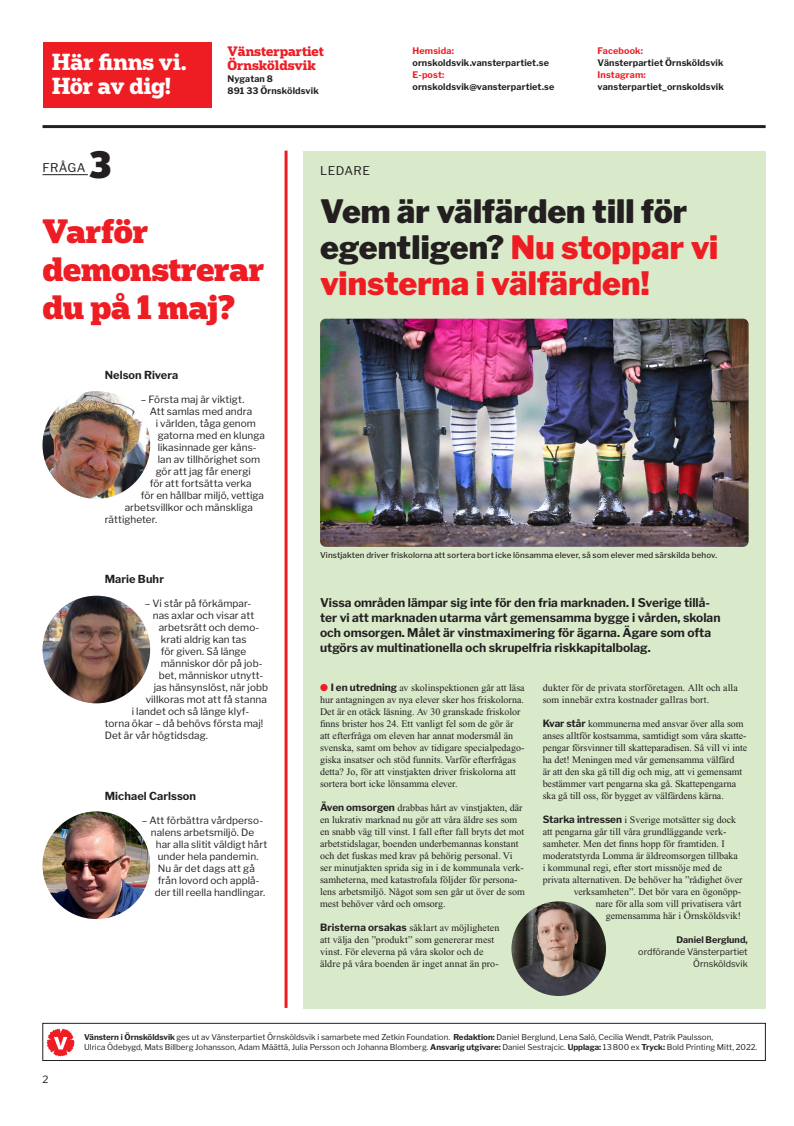
<style>
.page{position:relative;width:794px;height:1126px;background:#fff}
.page>*{position:absolute;margin:0;border:0;box-sizing:border-box;transform-origin:0 0}
.t1{font:900 36px "Popular";color:#231f20}
.Rubrik_Ledare_Libre{font:900 32px/36px "Libre Franklin";color:#231f20}
.Fråga_4_Rubrik_Popul{font:900 32px/38px "Popular";letter-spacing:-.01em;color:#ee1d23}
.Här_finns_vi_-_Popul{font:700 22px "Popular";color:#fff}
.t2{font:700 13px "Popular";color:#ee1d23}
.Ingress_Ledare_Libre{font:700 12px/15px "Libre Franklin";color:#231f20}
.t3{font:12px "Libre Franklin";letter-spacing:.04em;color:#231f20}
.Fråga_4_Namn_Libre_F{font:700 11px "Libre Franklin";letter-spacing:.01em;color:#231f20}
.Brödtext_Artikel_Tim{font:10px/12px "Times New Roman";color:#231f20}
.Fråga_4_Svar_Libre_F{font:10px "Libre Franklin";letter-spacing:.005em;color:#231f20}
.Här_finns_vi_kontakt{font:700 9px "Libre Franklin";letter-spacing:.015em;color:#231f20}
.Roll_Regular{font:9px/12px "Libre Franklin";color:#231f20;text-align:right}
.Här_finns_vi_kontakt-2{font:700 9px "Libre Franklin";letter-spacing:.015em;color:#ee1d23}
.Här_finns_vi_Kontakt{font:700 9px "Libre Franklin";letter-spacing:.01em;color:#231f20}
.Roll_Regular-2{font:700 9px "Libre Franklin";color:#231f20}
.t4{font:8px/10px "Libre Franklin";color:#231f20}
.Bildtext_8_10{font:500 8px "Libre Franklin";letter-spacing:.02em;color:#231f20}
.s1{color:#ee1d23}
.s2{font-family:"Libre Franklin";font-weight:700}
.s3{font-weight:700}
</style>
<div class="page">
<hr style="left:43px;top:125px;width:722px;height:3px;background:#1f2326">
<div style="left:43px;top:1022px;width:722px;height:38px;border:1px solid #231f20"></div>
<svg style="left:47px;top:1028px;width:28px;height:28px"></svg>
<div style="left:43px;top:43px;width:168px;height:65px;background:#ee1d23"></div>
<hr style="left:284px;top:151px;width:3px;height:856px;background:#ee1d23">
<div style="left:303px;top:151px;width:462px;height:857px;background:#d9eaca"></div>
<img style="left:320px;top:319px;width:428px;height:228px">
<img style="left:511px;top:901px;width:95px;height:94px;border-radius:47px">
<img style="left:43px;top:391px;width:107px;height:108px;border-radius:54px">
<img style="left:43px;top:595px;width:107px;height:108px;border-radius:54px">
<img style="left:43px;top:811px;width:107px;height:108px;border-radius:54px">
<hr style="left:43px;top:174px;width:45px;height:1px;background:#231f20">
<p class="Här_finns_vi_-_Popul" style="left:52px;top:47px;width:136px">Här finns vi.</p>
<p class="Här_finns_vi_-_Popul" style="left:52px;top:71px;width:121px">Hör av dig!</p>
<p class="t2" style="left:227px;top:42px;width:98px">Vänsterpartiet</p>
<p class="t2" style="left:227px;top:56px;width:90px">Örnsköldsvik</p>
<p class="Här_finns_vi_Kontakt" style="left:227px;top:71px;width:47px">Nygatan 8</p>
<p class="Här_finns_vi_Kontakt" style="left:227px;top:83px;width:93px">891 33 Örnsköldsvik</p>
<p class="Här_finns_vi_kontakt-2" style="left:412px;top:43px;width:43px">Hemsida:</p>
<p class="Här_finns_vi_kontakt" style="left:412px;top:55px;width:138px">ornskoldsvik.vansterpartiet.se</p>
<p class="Här_finns_vi_kontakt-2" style="left:412px;top:67px;width:33px">E-post:</p>
<p class="Här_finns_vi_kontakt" style="left:412px;top:79px;width:143px">ornskoldsvik@vansterpartiet.se</p>
<p class="Här_finns_vi_kontakt-2" style="left:597px;top:43px;width:47px">Facebook:</p>
<p class="Här_finns_vi_kontakt" style="left:597px;top:55px;width:127px">Vänsterpartiet Örnsköldsvik</p>
<p class="Här_finns_vi_kontakt-2" style="left:597px;top:67px;width:50px">Instagram:</p>
<p class="Här_finns_vi_kontakt" style="left:597px;top:79px;width:128px">vansterpartiet_ornskoldsvik</p>
<p class="t3" style="left:43px;top:158px;width:45px">FRÅGA</p>
<p class="t1" style="left:89px;top:141px;width:23px">3</p>
<p class="Fråga_4_Rubrik_Popul" style="left:43px;top:211px;width:224px">Varför demonstrerar du på 1 maj?</p>
<p class="Fråga_4_Namn_Libre_F" style="left:105px;top:366px;width:75px">Nelson Rivera</p>
<p class="Fråga_4_Svar_Libre_F" style="left:141px;top:391px;width:105px">– Första maj är viktigt.</p>
<p class="Fråga_4_Svar_Libre_F" style="left:150px;top:403px;width:104px">Att samlas med andra</p>
<p class="Fråga_4_Svar_Libre_F" style="left:156px;top:415px;width:102px">i världen, tåga genom</p>
<p class="Fråga_4_Svar_Libre_F" style="left:158px;top:427px;width:109px">gatorna med en klunga</p>
<p class="Fråga_4_Svar_Libre_F" style="left:158px;top:439px;width:101px">likasinnade ger käns-</p>
<p class="Fråga_4_Svar_Libre_F" style="left:158px;top:451px;width:104px">lan av tillhörighet som</p>
<p class="Fråga_4_Svar_Libre_F" style="left:156px;top:463px;width:97px">gör att jag får energi</p>
<p class="Fråga_4_Svar_Libre_F" style="left:150px;top:475px;width:103px">för att fortsätta verka</p>
<p class="Fråga_4_Svar_Libre_F" style="left:141px;top:487px;width:125px">för en hållbar miljö, vettiga</p>
<p class="Fråga_4_Svar_Libre_F" style="left:125px;top:499px;width:130px">arbetsvillkor och mänskliga</p>
<p class="Fråga_4_Svar_Libre_F" style="left:105px;top:511px;width:54px">rättigheter.</p>
<p class="Fråga_4_Namn_Libre_F" style="left:105px;top:570px;width:61px">Marie Buhr</p>
<p class="Fråga_4_Svar_Libre_F" style="left:145px;top:595px;width:108px">– Vi står på förkämpar-</p>
<p class="Fråga_4_Svar_Libre_F" style="left:153px;top:607px;width:103px">nas axlar och visar att</p>
<p class="Fråga_4_Svar_Libre_F" style="left:159px;top:619px;width:102px">arbetsrätt och demo-</p>
<p class="Fråga_4_Svar_Libre_F" style="left:161px;top:631px;width:87px">krati aldrig kan tas</p>
<p class="Fråga_4_Svar_Libre_F" style="left:161px;top:643px;width:87px">för given. Så länge</p>
<p class="Fråga_4_Svar_Libre_F" style="left:161px;top:655px;width:103px">människor dör på job-</p>
<p class="Fråga_4_Svar_Libre_F" style="left:159px;top:667px;width:106px">bet, människor utnytt-</p>
<p class="Fråga_4_Svar_Libre_F" style="left:154px;top:679px;width:116px">jas hänsynslöst, när jobb</p>
<p class="Fråga_4_Svar_Libre_F" style="left:146px;top:691px;width:123px">villkoras mot att få stanna</p>
<p class="Fråga_4_Svar_Libre_F" style="left:132px;top:703px;width:119px">i landet och så länge klyf-</p>
<p class="Fråga_4_Svar_Libre_F" style="left:105px;top:715px;width:160px">torna ökar – då behövs första maj!</p>
<p class="Fråga_4_Svar_Libre_F" style="left:105px;top:727px;width:105px">Det är vår högtidsdag.</p>
<p class="Fråga_4_Namn_Libre_F" style="left:105px;top:787px;width:93px">Michael Carlsson</p>
<p class="Fråga_4_Svar_Libre_F" style="left:142px;top:812px;width:123px">– Att förbättra vårdperso-</p>
<p class="Fråga_4_Svar_Libre_F" style="left:151px;top:824px;width:105px">nalens arbetsmiljö. De</p>
<p class="Fråga_4_Svar_Libre_F" style="left:156px;top:836px;width:113px">har alla slitit väldigt hårt</p>
<p class="Fråga_4_Svar_Libre_F" style="left:158px;top:848px;width:102px">under hela pandemin.</p>
<p class="Fråga_4_Svar_Libre_F" style="left:158px;top:860px;width:99px">Nu är det dags att gå</p>
<p class="Fråga_4_Svar_Libre_F" style="left:158px;top:872px;width:103px">från lovord och applå-</p>
<p class="Fråga_4_Svar_Libre_F" style="left:155px;top:884px;width:112px">der till reella handlingar.</p>
<p class="t3" style="left:320px;top:161px;width:51px">LEDARE</p>
<p class="Rubrik_Ledare_Libre" style="left:320px;top:190px;width:400px">Vem är välfärden till för egentligen? <span class="s1">Nu stoppar vi vinsterna i välfärden!</span></p>
<p class="Bildtext_8_10" style="left:320px;top:549px;width:398px">Vinstjakten driver friskolorna att sortera bort icke lönsamma elever, så som elever med särskilda behov.</p>
<p class="Ingress_Ledare_Libre" style="left:320px;top:594px;width:402px">Vissa områden lämpar sig inte för den fria marknaden. I Sverige tillå&shy;ter vi att marknaden utarma vårt gemensamma bygge i vården, skolan och omsorgen. Målet är vinstmaximering för ägarna. Ägare som ofta utgörs av multinationella och skrupelfria riskkapitalbolag.</p>
<p class="Brödtext_Artikel_Tim" style="left:320px;top:681px;width:206px"><span class="s1">●</span> <span class="s2">I en utredning</span> av skolinspektionen går att läsa hur antagningen av nya elever sker hos friskolorna.<br>Det är en otäck läsning. Av 30 granskade friskolor finns brister hos 24. Ett vanligt fel som de gör är att efterfråga om eleven har annat modersmål än svenska, samt om behov av tidigare specialpedago&shy;giska insatser och stöd funnits. Varför efterfrågas detta? Jo, för att vinstjakten driver friskolorna att sortera bort icke lönsamma elever.</p>
<p class="Brödtext_Artikel_Tim" style="left:320px;top:801px;width:206px"><span class="s2">Även omsorgen</span> drabbas hårt av vinstjakten, där en lukrativ marknad nu gör att våra äldre ses som en snabb väg till vinst. I fall efter fall bryts det mot arbetstidslagar, boenden underbemannas konstant och det fuskas med krav på behörig personal. Vi ser minutjakten sprida sig in i de kommunala verk&shy;samheterna, med katastrofala följder för persona&shy;lens arbetsmiljö. Något som sen går ut över de som mest behöver vård och omsorg.</p>
<p class="Brödtext_Artikel_Tim" style="left:320px;top:921px;width:181px"><span class="s2">Bristerna orsakas</span> såklart av möjligheten att välja den ”produkt” som genererar mest vinst. För eleverna på våra skolor och de äldre på våra boenden är inget annat än pro-</p>
<p class="Brödtext_Artikel_Tim" style="left:542px;top:681px;width:197px">dukter för de privata storföretagen. Allt och alla som innebär extra kostnader gallras bort.</p>
<p class="Brödtext_Artikel_Tim" style="left:542px;top:717px;width:206px"><span class="s2">Kvar står</span> kommunerna med ansvar över alla som anses alltför kostsamma, samtidigt som våra skatte&shy;pengar försvinner till skatteparadisen. Så vill vi inte ha det! Meningen med vår gemensamma välfärd<br>är att den ska gå till dig och mig, att vi gemensamt bestämmer vart pengarna ska gå. Skattepengarna ska gå till oss, för bygget av välfärdens kärna.</p>
<p class="Brödtext_Artikel_Tim" style="left:542px;top:813px;width:195px"><span class="s2">Starka intressen</span> i Sverige motsätter sig dock</p>
<p class="Brödtext_Artikel_Tim" style="left:542px;top:825px;width:185px">att pengarna går till våra grundläggande verk-</p>
<p class="Brödtext_Artikel_Tim" style="left:542px;top:837px;width:183px">samheter. Men det finns hopp för framtiden. I</p>
<p class="Brödtext_Artikel_Tim" style="left:542px;top:849px;width:197px">moderatstyrda Lomma är äldreomsorgen tillbaka</p>
<p class="Brödtext_Artikel_Tim" style="left:542px;top:861px;width:181px">i kommunal regi, efter stort missnöje med de</p>
<p class="Brödtext_Artikel_Tim" style="left:542px;top:873px;width:201px">privata alternativen. De behöver ha ”rådighet över</p>
<p class="Brödtext_Artikel_Tim" style="left:573px;top:885px;width:169px">verksamheten”. Det bör vara en ögonöpp-</p>
<p class="Brödtext_Artikel_Tim" style="left:595px;top:897px;width:147px">nare för alla som vill privatisera vårt</p>
<p class="Brödtext_Artikel_Tim" style="left:605px;top:909px;width:137px">gemensamma här i Örnsköldsvik!</p>
<p class="Roll_Regular-2" style="left:676px;top:932px;width:73px">Daniel Berglund,</p>
<p class="Roll_Regular" style="left:638px;top:944px;width:111px">ordförande Vänsterpartiet<br>Örnsköldsvik</p>
<p class="Fråga_4_Svar_Libre_F" style="left:43px;top:1071px;width:7px">2</p>
<p class="t4" style="left:84px;top:1031px;width:674px"><span class="s3">Vänstern i Örnsköldsvik</span> ges ut av Vänsterpartiet Örnsköldsvik i samarbete med Zetkin Foundation. <span class="s3">Redaktion:</span> Daniel Berglund, Lena Salö, Cecilia Wendt, Patrik Paulsson,<br>Ulrica Ödebygd, Mats Billberg Johansson, Adam Määttä, Julia Persson och Johanna Blomberg. <span class="s3">Ansvarig utgivare:</span> Daniel Sestrajcic. <span class="s3">Upplaga:</span> 13800 ex <span class="s3">Tryck:</span> Bold Printing Mitt, 2022.</p>
</div>
